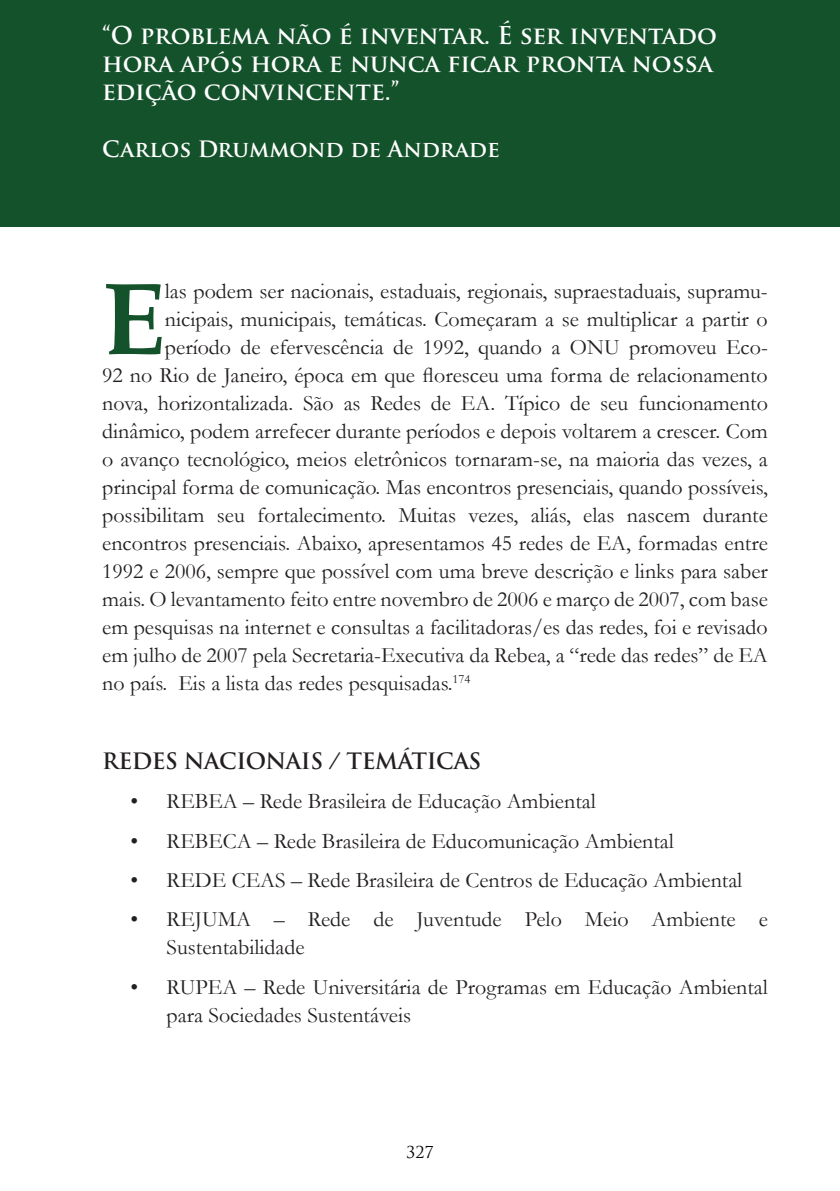
<style>
.page{position:relative;width:840px;height:1191px;background:#fff}
.page>*{position:absolute;margin:0;border:0;box-sizing:border-box;transform-origin:0 0}
.texto_comum{font:700 102.6px "Book Antiqua";color:#13522a}
.t1{font:700 24px/28px "Trajan Pro";color:#fff}
.texto_comum-2{font:22px/28px "Garamond";color:#231f20}
.titulo{font:700 22px "Trajan Pro";letter-spacing:-.02em;color:#231f20}
.t2{font:700 22px "Trajan Pro";color:#fff}
.t3{font:16px "Trajan Pro";color:#000}
</style>
<div class="page">
<div style="left:0;top:0;width:839px;height:227px;background:#13522a"></div>
<p class="t1" style="left:102px;top:22px;width:616px">“O problema não é inventar. É ser inventado hora após hora e nunca ficar pronta nossa edição convincente.”</p>
<p class="t2" style="left:102px;top:135px;width:399px">Carlos Drummond de Andrade</p>
<p class="texto_comum" style="left:102px;top:249px;width:64px">E</p>
<p class="texto_comum-2" style="left:165px;top:276px;width:604px">las podem ser nacionais, estaduais, regionais, supraestaduais, supramu-</p>
<p class="texto_comum-2" style="left:165px;top:304px;width:604px">nicipais, municipais, temáticas. Começaram a se multiplicar a partir o</p>
<p class="texto_comum-2" style="left:165px;top:332px;width:604px">período de efervescência de 1992, quando a ONU promoveu Eco-</p>
<p class="texto_comum-2" style="left:102px;top:360px;width:666px">92 no Rio de Janeiro, época em que floresceu uma forma de relacionamento</p>
<p class="texto_comum-2" style="left:102px;top:388px;width:666px">nova, horizontalizada. São as Redes de EA. Típico de seu funcionamento</p>
<p class="texto_comum-2" style="left:102px;top:416px;width:667px">dinâmico, podem arrefecer durante períodos e depois voltarem a crescer. Com</p>
<p class="texto_comum-2" style="left:102px;top:444px;width:666px">o avanço tecnológico, meios eletrônicos tornaram-se, na maioria das vezes, a</p>
<p class="texto_comum-2" style="left:102px;top:472px;width:666px">principal forma de comunicação. Mas encontros presenciais, quando possíveis,</p>
<p class="texto_comum-2" style="left:102px;top:500px;width:666px">possibilitam seu fortalecimento. Muitas vezes, aliás, elas nascem durante</p>
<p class="texto_comum-2" style="left:102px;top:528px;width:666px">encontros presenciais. Abaixo, apresentamos 45 redes de EA, formadas entre</p>
<p class="texto_comum-2" style="left:102px;top:556px;width:667px">1992 e 2006, sempre que possível com uma breve descrição e links para saber</p>
<p class="texto_comum-2" style="left:102px;top:584px;width:667px">mais. O levantamento feito entre novembro de 2006 e março de 2007, com base</p>
<p class="texto_comum-2" style="left:102px;top:612px;width:666px">em pesquisas na internet e consultas a facilitadoras/es das redes, foi e revisado</p>
<p class="texto_comum-2" style="left:102px;top:640px;width:666px">em julho de 2007 pela Secretaria-Executiva da Rebea, a “rede das redes” de EA</p>
<p class="texto_comum-2" style="left:102px;top:668px;width:370px">no país. Eis a lista das redes pesquisadas.<sup>174</sup></p>
<p class="titulo" style="left:102px;top:747px;width:380px">REDES NACIONAIS / TEMÁTICAS</p>
<p class="texto_comum-2" style="left:130px;top:786px;width:466px">• REBEA – Rede Brasileira de Educação Ambiental</p>
<p class="texto_comum-2" style="left:130px;top:826px;width:544px">• REBECA – Rede Brasileira de Educomunicação Ambiental</p>
<p class="texto_comum-2" style="left:130px;top:865px;width:613px">• REDE CEAS – Rede Brasileira de Centros de Educação Ambiental</p>
<p class="texto_comum-2" style="left:166px;top:904px;width:602px;text-indent:-36px">• REJUMA – Rede de Juventude Pelo Meio Ambiente e<br>Sustentabilidade</p>
<p class="texto_comum-2" style="left:166px;top:972px;width:602px;text-indent:-36px">• RUPEA – Rede Universitária de Programas em Educação Ambiental para Sociedades Sustentáveis</p>
<p class="t3" style="left:406px;top:1141px;width:29px">327</p>
</div>
